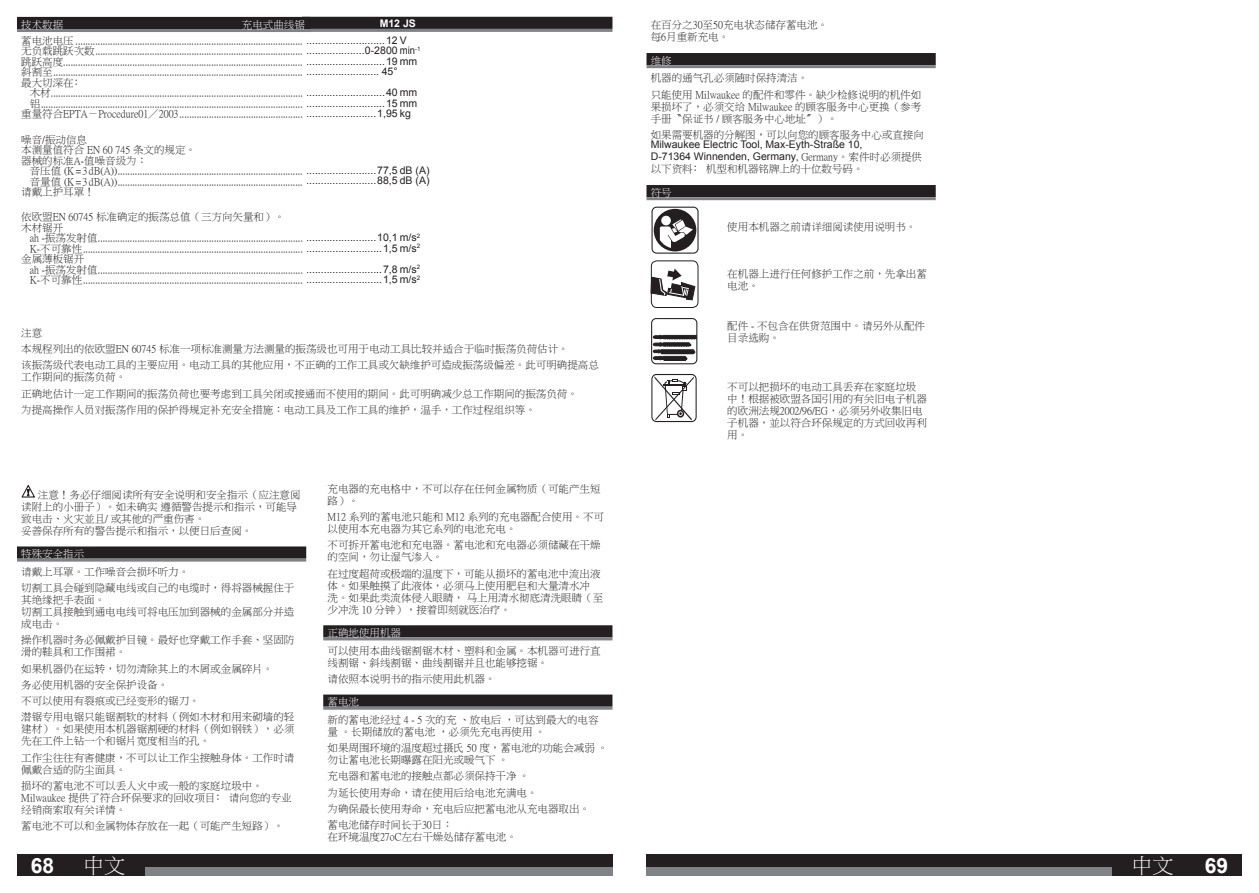
<style>
.page{position:relative;width:1259px;height:893px;background:#fff}
.page>*{position:absolute;margin:0;border:0;box-sizing:border-box;transform-origin:0 0}
.t1{font:700 21px "Arial";color:#fff}
.t2{font:21px "P Ming Li U";color:#fff}
.t3{font:10.5px/12px "P Ming Li U";color:#231f20}
.t4{font:10.5px/12px "Arial";color:#231f20}
.t5{font:10.5px "P Ming Li U";color:#fff}
.t6{font:700 10.5px "Arial";color:#fff}
.s1{font-family:"Arial"}
.s2{font-family:"P Ming Li U"}
</style>
<div class="page">
<div style="left:17px;top:855px;width:595px;height:21px;background:#231f20"></div>
<div style="left:68px;top:867px;width:544px;height:9px;background:#808285"></div>
<div style="left:646px;top:855px;width:596px;height:21px;background:#231f20"></div>
<div style="left:646px;top:867px;width:545px;height:9px;background:#808285"></div>
<div style="left:302px;top:17px;width:310px;height:12px;background:#231f20"></div>
<hr style="left:302px;top:29px;width:310px;height:3px;background:#808285">
<div style="left:17px;top:546px;width:289px;height:13px;background:#231f20"></div>
<hr style="left:17px;top:559px;width:289px;height:3px;background:#808285">
<svg style="left:21px;top:485px;width:14px;height:13px"></svg>
<div style="left:17px;top:17px;width:293px;height:12px;background:#231f20"></div>
<hr style="left:17px;top:29px;width:293px;height:3px;background:#808285">
<div style="left:323px;top:625px;width:289px;height:12px;background:#231f20"></div>
<hr style="left:323px;top:637px;width:289px;height:3px;background:#808285">
<div style="left:323px;top:694px;width:289px;height:13px;background:#231f20"></div>
<hr style="left:323px;top:707px;width:289px;height:3px;background:#808285">
<div style="left:64px;top:855px;width:81px;height:21px;background:#231f20"></div>
<div style="left:646px;top:53px;width:289px;height:12px;background:#231f20"></div>
<hr style="left:646px;top:65px;width:289px;height:3px;background:#808285">
<div style="left:646px;top:185px;width:289px;height:12px;background:#231f20"></div>
<hr style="left:646px;top:197px;width:289px;height:3px;background:#808285">
<svg style="left:652px;top:207px;width:46px;height:46px"></svg>
<div style="left:651px;top:207px;width:47px;height:47px;border:1px solid #231f20;border-radius:5px"></div>
<div style="left:654px;top:209px;width:42px;height:42px;background:#231f20;border-radius:50%"></div>
<div style="left:661px;top:216px;width:10px;height:9px;background:#fff;border-radius:50%"></div>
<svg style="left:660px;top:219px;width:33px;height:29px"></svg>
<div style="left:651px;top:260px;width:47px;height:48px;border:1px solid #231f20;border-radius:6px"></div>
<svg style="left:650px;top:269px;width:45px;height:31px"></svg>
<svg style="left:653px;top:334px;width:42px;height:27px"></svg>
<div style="left:651px;top:318px;width:46px;height:46px;border:1px solid #231f20;border-radius:5px"></div>
<div style="left:651px;top:374px;width:45px;height:48px;border:1px solid #231f20;border-radius:5px"></div>
<svg style="left:654px;top:376px;width:40px;height:44px"></svg>
<div style="left:1112px;top:855px;width:81px;height:21px;background:#231f20"></div>
<p class="t5" style="left:21px;top:19px;width:44px">技术数据</p>
<p class="t5" style="left:242px;top:19px;width:64px">充电式曲线锯</p>
<p class="t6" style="left:380px;top:17px;width:38px">M12 JS</p>
<p class="t3" style="left:21px;top:35px;width:401px;line-height:10.5px">蓄电池电压 ............................................................................................ <span class="s1">...........................12 V<br></span>无负载跳跃次数.................................................................................... <span class="s1">....................0-2800 min</span><sup>-1</sup>跳跃高度................................................................................................. <span class="s1">...........................19 mm</span>斜割至..................................................................................................... <span class="s1">......................... 45°</span></p>
<p class="t3" style="left:30px;top:87px;width:389px">木材...................................................................................................... <span class="s1">...........................40 mm</span></p>
<p class="t3" style="left:30px;top:98px;width:389px">铝.......................................................................................................... <span class="s1">...........................15 mm</span></p>
<p class="t3" style="left:21px;top:108px;width:391px">重量符合EPTA－Procedure01／2003.................................................. <span class="s1">........................1,95 kg</span></p>
<p class="t3" style="left:21px;top:77px;width:65px">最大切深在﹕</p>
<p class="t3" style="left:21px;top:134px;width:176px;line-height:10.5px">噪音/振动信息<br>本测量值符合 EN 60 745 条文的规定。器械的标准A-值噪音级为：</p>
<p class="t3" style="left:21px;top:186px;width:75px">请戴上护耳罩！</p>
<p class="t3" style="left:21px;top:212px;width:265px;line-height:10.5px">依欧盟EN 60745 标准确定的振荡总值（三方向矢量和）。木材锯开</p>
<p class="t3" style="left:21px;top:253px;width:65px">金属薄板锯开</p>
<p class="t3" style="left:30px;top:166px;width:401px;line-height:10.5px">音压值 (K=3 dB(A))........................................................................... <span class="s1">........................77,5 dB (A)</span>音量值 (K=3 dB(A))........................................................................... <span class="s1">........................88,5 dB (A)</span></p>
<p class="t3" style="left:30px;top:233px;width:392px;line-height:10.5px">ah -振荡发射值................................................................................... <span class="s1">........................10,1 m/s</span><sup>2<br></sup>K-不可靠性......................................................................................... <span class="s1">..........................1,5 m/s</span><sup>2</sup></p>
<p class="t3" style="left:30px;top:264px;width:392px;line-height:10.5px">ah -振荡发射值................................................................................... <span class="s1">..........................7,8 m/s</span><sup>2<br></sup>K-不可靠性......................................................................................... <span class="s1">..........................1,5 m/s</span><sup>2</sup></p>
<p class="t3" style="left:21px;top:325px;width:579px;line-height:16.2px">注意<br>本规程列出的依欧盟EN 60745 标准一项标准测量方法测量的振荡级也可用于电动工具比较并适合于临时振荡负荷估计。<br>该振荡级代表电动工具的主要应用。电动工具的其他应用，不正确的工作工具或欠缺维护可造成振荡级偏差。此可明确提高总</p>
<p class="t3" style="left:21px;top:369px;width:558px;line-height:16.2px">工作期间的振荡负荷。<br>正确地估计一定工作期间的振荡负荷也要考虑到工具关闭或接通而不使用的期间。此可明确减少总工作期间的振荡负荷。为提高操作人员对振荡作用的保护得规定补充安全措施：电动工具及工作工具的维护，温手，工作过程组织等。</p>
<p class="t3" style="left:21px;top:489px;width:281px;text-indent:17px">注意！务必仔细阅读所有安全说明和安全指示（应注意阅读附上的小册子）。如未确实 遵循警告提示和指示，可能导致电击、火灾並且/ 或其他的严重伤害。<br>妥善保存所有的警告提示和指示，以便日后查阅。</p>
<p class="t5" style="left:21px;top:549px;width:64px">特殊安全指示</p>
<p class="t3" style="left:21px;top:564px;width:275px;line-height:16.2px">请戴上耳罩。工作噪音会损坏听力。<br>切割工具会碰到隐藏电线或自己的电缆时，得将器械握住于</p>
<p class="t3" style="left:21px;top:594px;width:275px">其绝缘把手表面。<br>切割工具接触到通电电线可将电压加到器械的金属部分并造成电击。</p>
<p class="t3" style="left:21px;top:634px;width:275px">操作机器时务必佩戴护目镜。最好也穿戴工作手套、坚固防滑的鞋具和工作围裙。</p>
<p class="t3" style="left:21px;top:660px;width:275px;line-height:16.2px">如果机器仍在运转，切勿清除其上的木屑或金属碎片。<br>务必使用机器的安全保护设备。<br>不可以使用有裂痕或已经变形的锯刀。<br>潜锯专用电锯只能锯割软的材料（例如木材和用来砌墙的轻</p>
<p class="t3" style="left:21px;top:723px;width:275px">建材）。如果使用本机器锯割硬的材料（例如钢铁），必须先在工件上钻一个和锯片宽度相当的孔。</p>
<p class="t3" style="left:21px;top:751px;width:275px">工作尘往往有害健康，不可以让工作尘接触身体。工作时请佩戴合适的防尘面具。</p>
<p class="t3" style="left:21px;top:780px;width:272px">损坏的蓄电池不可以丢人火中或一般的家庭垃圾中。<br>Milwaukee 提供了符合环保要求的回收项目﹕ 请向您的专业经销商索取有关详情。</p>
<p class="t3" style="left:21px;top:820px;width:264px">蓄电池不可以和金属物体存放在一起（可能产生短路）。</p>
<p class="t3" style="left:327px;top:483px;width:275px">充电器的充电格中，不可以存在任何金属物质（可能产生短路）。</p>
<p class="t3" style="left:327px;top:511px;width:278px">M12 系列的蓄电池只能和 M12 系列的充电器配合使用。不可以使用本充电器为其它系列的电池充电。</p>
<p class="t3" style="left:327px;top:539px;width:275px">不可拆开蓄电池和充电器。蓄电池和充电器必须储藏在干燥的空间，勿让湿气渗入。</p>
<p class="t3" style="left:327px;top:567px;width:277px">在过度超荷或极端的温度下，可能从损坏的蓄电池中流出液体。如果触摸了此液体，必须马上使用肥皂和大量清水冲<br>洗。如果此类流体侵入眼睛， 马上用清水彻底清洗眼睛（至少冲洗 10 分钟），接着即刻就医治疗。</p>
<p class="t5" style="left:327px;top:627px;width:75px">正确地使用机器</p>
<p class="t3" style="left:327px;top:644px;width:275px">可以使用本曲线锯割锯木材、塑料和金属。本机器可进行直线割锯、斜线割锯、曲线割锯并且也能够挖锯。</p>
<p class="t3" style="left:327px;top:673px;width:170px">请依照本说明书的指示使用此机器。</p>
<p class="t5" style="left:327px;top:697px;width:33px">蓄电池</p>
<p class="t3" style="left:327px;top:714px;width:273px">新的蓄电池经过 4 - 5 次的充 、放电后 ，可达到最大的电容量 。长期储放的蓄电池 ，必须先充电再使用 。</p>
<p class="t3" style="left:327px;top:742px;width:282px">如果周围环境的温度超过摄氏 50 度，蓄电池的功能会减弱 。勿让蓄电池长期曝露在阳光或暖气下 。</p>
<p class="t3" style="left:327px;top:768px;width:264px;line-height:16.2px">充电器和蓄电池的接触点都必须保持干净 。<br>为延长使用寿命，请在使用后给电池充满电。<br>为确保最长使用寿命，充电后应把蓄电池从充电器取出。蓄电池储存时间长于30日：</p>
<p class="t3" style="left:327px;top:831px;width:191px">在环境温度27oC左右干燥处储存蓄电池。</p>
<p class="t3" style="left:651px;top:19px;width:179px">在百分之30至50充电状态储存蓄电池。每6月重新充电。</p>
<p class="t5" style="left:651px;top:55px;width:22px">维修</p>
<p class="t3" style="left:651px;top:70px;width:272px;line-height:16.2px">机器的通气孔必须随时保持清洁。<br>只能使用 Milwaukee 的配件和零件。缺少检修说明的机件如</p>
<p class="t3" style="left:651px;top:101px;width:272px">果损坏了，必须交给 Milwaukee 的顾客服务中心更换（参考手册〝保证书 / 顾客服务中心地址〞）。</p>
<p class="t3" style="left:651px;top:129px;width:274px">如果需要机器的分解图，可以向您的顾客服务中心或直接向</p>
<p class="t4" style="left:651px;top:139px;width:273px">Milwaukee Electric Tool, Max‑Eyth‑Straße 10,<br>D‑71364 Winnenden, Germany<span class="s2">, Germany。索件时必须提供</span></p>
<p class="t3" style="left:651px;top:163px;width:214px">以下资料﹕ 机型和机器铭牌上的十位数号码。</p>
<p class="t5" style="left:651px;top:187px;width:22px">符号</p>
<p class="t3" style="left:727px;top:221px;width:190px">使用本机器之前请详细阅读使用说明书。</p>
<p class="t3" style="left:727px;top:268px;width:201px">在机器上进行任何修护工作之前，先拿出蓄电池。</p>
<p class="t3" style="left:727px;top:320px;width:199px">配件 - 不包含在供货范围中。请另外从配件目录选购。</p>
<p class="t3" style="left:727px;top:381px;width:201px">不可以把损坏的电动工具丢弃在家庭垃圾中！根据被欧盟各国引用的有关旧电子机器的欧洲法规2002/96/EG，必须另外收集旧电子机器，並以符合环保规定的方式回收再利用。</p>
<h1 class="t2" style="left:83px;top:855px;width:44px">中文</h1>
<h1 class="t2" style="left:1131px;top:855px;width:43px">中文</h1>
<h1 class="t1" style="left:31px;top:852px;width:25px">68</h1>
<h1 class="t1" style="left:1204px;top:852px;width:25px">69</h1>
</div>
